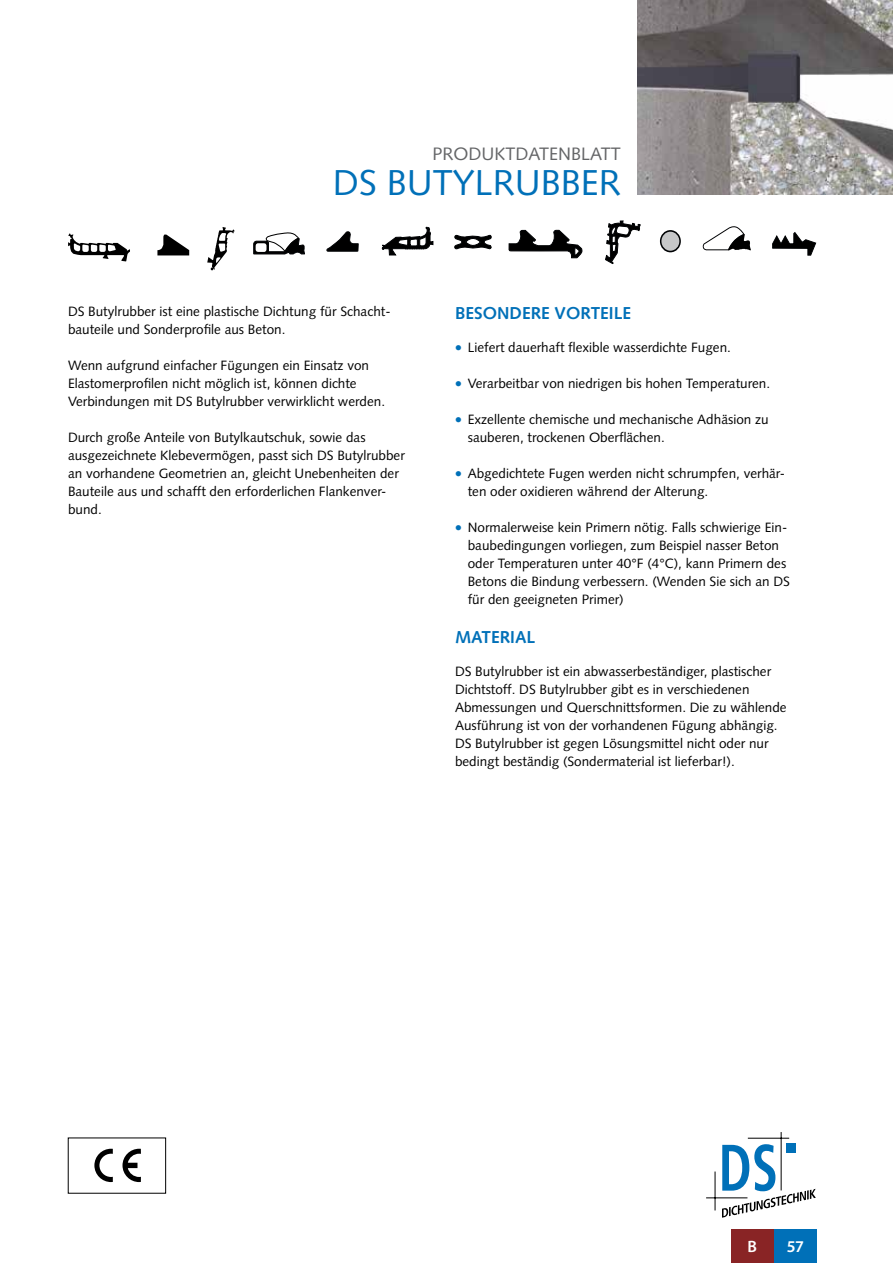
<style>
.page{position:relative;width:893px;height:1263px;background:#fff}
.page>*{position:absolute;margin:0;border:0;box-sizing:border-box;transform-origin:0 0}
.t1{font:36px "Syntax LT Std";color:#0070b8}
.t2{font:18px "Syntax LT Std";color:#646567}
.t3{font:700 17.25px "Syntax LT Std";color:#0070b8}
.t4{font:600 16.5px "Myriad Pro";color:#fff}
.t5{font:13.5px/18px "Syntax LT Std";color:#000}
</style>
<div class="page">
<div style="left:661px;top:231px;width:19px;height:21px;background:#c6c7c8;border-radius:50%"></div>
<div style="left:660px;top:230px;width:21px;height:22px;border:2px solid #000204;border-radius:50%"></div>
<svg style="left:454px;top:234px;width:38px;height:16px"></svg>
<svg style="left:326px;top:231px;width:33px;height:21px"></svg>
<svg style="left:253px;top:232px;width:52px;height:23px"></svg>
<div style="left:256px;top:243px;width:11px;height:9px;border:5px solid #fff"></div>
<svg style="left:157px;top:234px;width:32px;height:21px"></svg>
<svg style="left:772px;top:232px;width:44px;height:24px"></svg>
<svg style="left:702px;top:226px;width:49px;height:24px"></svg>
<svg style="left:605px;top:220px;width:36px;height:44px"></svg>
<svg style="left:508px;top:230px;width:75px;height:28px"></svg>
<svg style="left:381px;top:226px;width:53px;height:30px"></svg>
<svg style="left:207px;top:227px;width:28px;height:43px"></svg>
<svg style="left:68px;top:233px;width:62px;height:29px"></svg>
<div style="left:774px;top:1229px;width:42px;height:34px;background:#0070b8"></div>
<div style="left:731px;top:1229px;width:42px;height:34px;background:#892425"></div>
<div style="left:786px;top:1143px;width:10px;height:10px;background:#0070b8"></div>
<svg style="left:722px;top:1144px;width:94px;height:74px"></svg>
<hr style="left:781px;top:1132px;width:1px;height:58px;background:#000">
<hr style="left:748px;top:1138px;width:41px;height:1px;background:#000">
<hr style="left:715px;top:1171px;width:1px;height:39px;background:#000">
<hr style="left:706px;top:1197px;width:41px;height:1px;background:#000">
<img style="left:638px;top:0;width:255px;height:195px">
<svg style="left:94px;top:1149px;width:19px;height:33px"></svg>
<svg style="left:123px;top:1149px;width:18px;height:33px"></svg>
<h2 class="t2" style="left:432px;top:144px;width:190px">PRODUKTDATENBLATT</h2>
<h1 class="t1" style="left:333px;top:161px;width:290px">DS BUTYLRUBBER</h1>
<p class="t5" style="left:68px;top:303px;width:322px">DS Butylrubber ist eine plastische Dichtung für Schacht&shy;bauteile und Sonderprofile aus Beton.</p>
<p class="t5" style="left:68px;top:357px;width:319px">Wenn aufgrund einfacher Fügungen ein Einsatz von<br>Elastomerprofilen nicht möglich ist, können dichte<br>Verbindungen mit DS Butylrubber verwirklicht werden.</p>
<p class="t5" style="left:68px;top:428px;width:338px">Durch große Anteile von Butylkautschuk, sowie das ausgezeichnete Klebevermögen, passt sich DS Butylrubber an vorhandene Geometrien an, gleicht Unebenheiten der Bauteile aus und schafft den erforderlichen Flankenver&shy;bund.</p>
<p class="t3" style="left:455px;top:303px;width:177px">BESONDERE VORTEILE</p>
<p class="t5" style="left:468px;top:339px;width:265px">Liefert dauerhaft flexible wasserdichte Fugen.</p>
<p class="t5" style="left:468px;top:375px;width:304px">Verarbeitbar von niedrigen bis hohen Temperaturen.</p>
<p class="t5" style="left:468px;top:411px;width:302px">Exzellente chemische und mechanische Adhäsion zu sauberen, trockenen Oberflächen.</p>
<p class="t5" style="left:468px;top:465px;width:319px">Abgedichtete Fugen werden nicht schrumpfen, verhär&shy;ten oder oxidieren während der Alterung.</p>
<p class="t5" style="left:468px;top:519px;width:324px">Normalerweise kein Primern nötig. Falls schwierige Ein&shy;baubedingungen vorliegen, zum Beispiel nasser Beton oder Temperaturen unter 40°F (4°C), kann Primern des Betons die Bindung verbessern. (Wenden Sie sich an DS für den geeigneten Primer)</p>
<p class="t3" style="left:455px;top:627px;width:82px">MATERIAL</p>
<p class="t5" style="left:455px;top:662px;width:333px">DS Butylrubber ist ein abwasserbeständiger, plastischer Dichtstoff. DS Butylrubber gibt es in verschiedenen Abmessungen und Querschnittsformen. Die zu wählende Ausführung ist von der vorhandenen Fügung abhängig.<br>DS Butylrubber ist gegen Lösungsmittel nicht oder nur bedingt beständig (Sondermaterial ist lieferbar!).</p>
<p class="t4" style="left:747px;top:1236px;width:11px">B</p>
<p class="t4" style="left:787px;top:1236px;width:19px">57</p>
</div>
